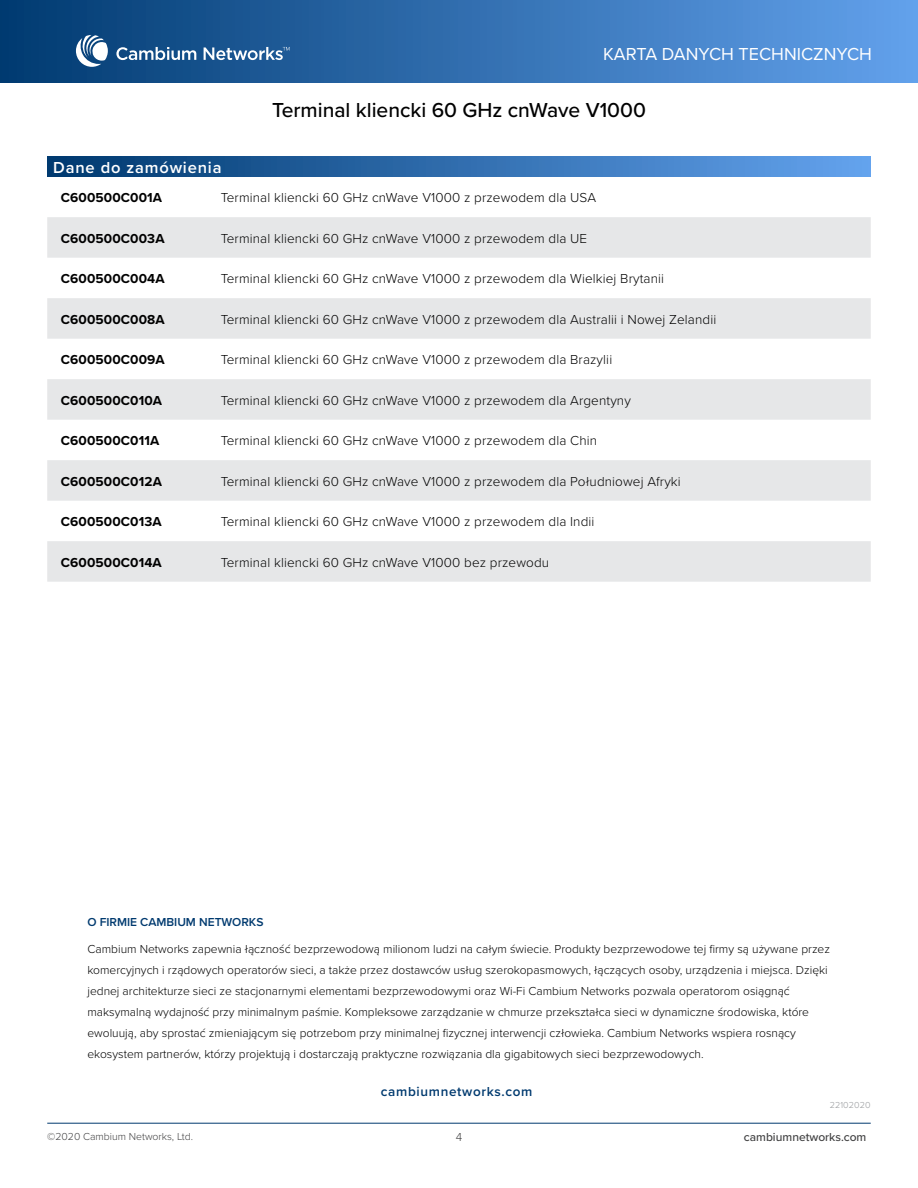
<style>
.page{position:relative;width:918px;height:1188px;background:#fff}
.page>*{position:absolute;margin:0;border:0;box-sizing:border-box;transform-origin:0 0}
.t1{font:500 21px "Proxima Nova";color:#000}
.t2{font:18px "Proxima Nova";color:#fff}
.t3{font:600 16.5px "Proxima Nova";letter-spacing:.05em;color:#fff}
.t4{font:300 13.5px "Proxima Nova";letter-spacing:.01em;color:#000}
.t5{font:700 13.5px "Proxima Nova";letter-spacing:.01em;color:#000}
.t6{font:600 13.5px "Proxima Nova";letter-spacing:.05em;color:#003a6f}
.t7{font:300 12px/21px "Proxima Nova";color:#000}
.t8{font:600 12px "Proxima Nova";color:#003a6f}
.t9{font:500 12px "Proxima Nova";color:#404041}
.t10{font:300 12px "Proxima Nova";color:#404041}
.t11{font:300 10.5px "Proxima Nova";color:#404041}
.t12{font:300 9px "Proxima Nova";letter-spacing:.01em;color:#97999c}
</style>
<div class="page">
<hr style="left:47px;top:1123px;width:824px;height:1px;background:#003a6f">
<div style="left:0;top:0;width:918px;height:82px;background:linear-gradient(to right,#003a70,#62a1ec)"></div>
<svg style="left:116px;top:47px;width:80px;height:13px"></svg>
<svg style="left:204px;top:47px;width:86px;height:13px"></svg>
<svg style="left:76px;top:35px;width:32px;height:32px"></svg>
<div style="left:47px;top:156px;width:824px;height:21px;background:linear-gradient(to right,#00386e,#64a3ee)"></div>
<svg style="left:47px;top:217px;width:824px;height:365px;fill:#e6e7e8"></svg>
<h2 class="t2" style="left:603px;top:41px;width:271px">KARTA DANYCH TECHNICZNYCH</h2>
<h1 class="t1" style="left:272px;top:94px;width:375px">Terminal kliencki 60 GHz cnWave V1000</h1>
<p class="t3" style="left:53px;top:155px;width:170px">Dane do zamówienia</p>
<p class="t5" style="left:61px;top:188px;width:103px">C600500C001A</p>
<p class="t4" style="left:221px;top:188px;width:377px">Terminal kliencki 60 GHz cnWave V1000 z przewodem dla USA</p>
<p class="t5" style="left:61px;top:228px;width:105px">C600500C003A</p>
<p class="t4" style="left:221px;top:228px;width:368px">Terminal kliencki 60 GHz cnWave V1000 z przewodem dla UE</p>
<p class="t5" style="left:61px;top:269px;width:105px">C600500C004A</p>
<p class="t4" style="left:221px;top:269px;width:445px">Terminal kliencki 60 GHz cnWave V1000 z przewodem dla Wielkiej Brytanii</p>
<p class="t5" style="left:61px;top:309px;width:106px">C600500C008A</p>
<p class="t4" style="left:221px;top:309px;width:497px">Terminal kliencki 60 GHz cnWave V1000 z przewodem dla Australii i Nowej Zelandii</p>
<p class="t5" style="left:61px;top:350px;width:106px">C600500C009A</p>
<p class="t4" style="left:221px;top:350px;width:393px">Terminal kliencki 60 GHz cnWave V1000 z przewodem dla Brazylii</p>
<p class="t5" style="left:61px;top:390px;width:103px">C600500C010A</p>
<p class="t4" style="left:221px;top:390px;width:412px">Terminal kliencki 60 GHz cnWave V1000 z przewodem dla Argentyny</p>
<p class="t5" style="left:61px;top:431px;width:100px">C600500C011A</p>
<p class="t4" style="left:221px;top:431px;width:378px">Terminal kliencki 60 GHz cnWave V1000 z przewodem dla Chin</p>
<p class="t5" style="left:61px;top:471px;width:103px">C600500C012A</p>
<p class="t4" style="left:221px;top:471px;width:462px">Terminal kliencki 60 GHz cnWave V1000 z przewodem dla Południowej Afryki</p>
<p class="t5" style="left:61px;top:512px;width:103px">C600500C013A</p>
<p class="t4" style="left:221px;top:512px;width:375px">Terminal kliencki 60 GHz cnWave V1000 z przewodem dla Indii</p>
<p class="t5" style="left:61px;top:552px;width:103px">C600500C014A</p>
<p class="t4" style="left:221px;top:552px;width:330px">Terminal kliencki 60 GHz cnWave V1000 bez przewodu</p>
<p class="t8" style="left:87px;top:913px;width:178px">O FIRMIE CAMBIUM NETWORKS</p>
<p class="t7" style="left:87px;top:938px;width:744px">Cambium Networks zapewnia łączność bezprzewodową milionom ludzi na całym świecie. Produkty bezprzewodowe tej firmy są używane przez komercyjnych i rządowych operatorów sieci, a także przez dostawców usług szerokopasmowych, łączących osoby, urządzenia i miejsca. Dzięki jednej architekturze sieci ze stacjonarnymi elementami bezprzewodowymi oraz Wi-Fi Cambium Networks pozwala operatorom osiągnąć maksymalną wydajność przy minimalnym paśmie. Kompleksowe zarządzanie w chmurze przekształca sieci w dynamiczne środowiska, które ewoluują, aby sprostać zmieniającym się potrzebom przy minimalnej fizycznej interwencji człowieka. Cambium Networks wspiera rosnący ekosystem partnerów, którzy projektują i dostarczają praktyczne rozwiązania dla gigabitowych sieci bezprzewodowych.</p>
<p class="t6" style="left:381px;top:1082px;width:153px">cambiumnetworks.com</p>
<p class="t12" style="left:830px;top:1099px;width:42px">22102020</p>
<p class="t11" style="left:47px;top:1128px;width:147px">©2020 Cambium Networks, Ltd.</p>
<p class="t10" style="left:456px;top:1128px;width:8px">4</p>
<p class="t9" style="left:744px;top:1128px;width:124px">cambiumnetworks.com</p>
</div>
